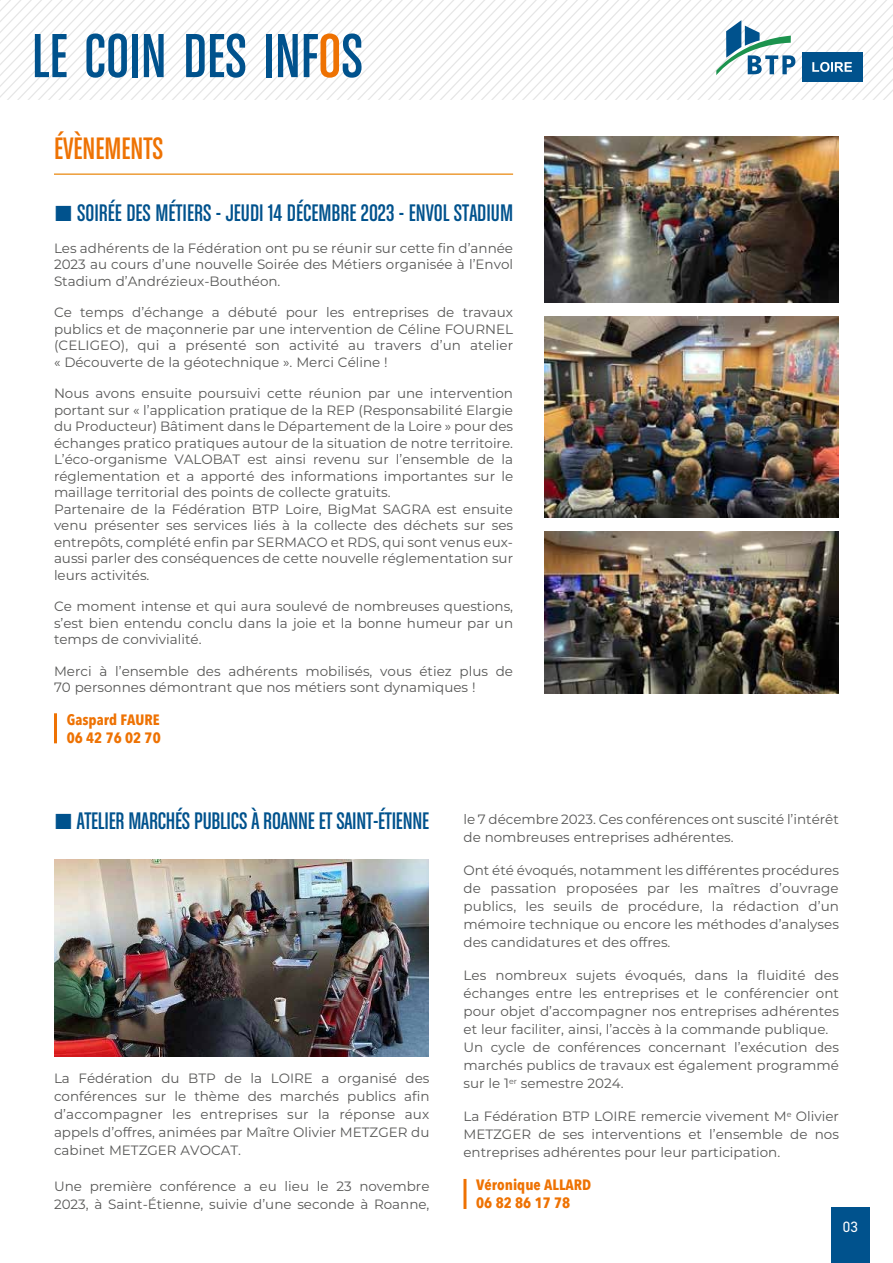
<style>
.page{position:relative;width:893px;height:1263px;background:#fff}
.page>*{position:absolute;margin:0;border:0;box-sizing:border-box;transform-origin:0 0}
.t1{font:66.15px "Chalet Comprime Cologne Eighty";color:#00528d}
.t2{font:33px "Chalet Comprime Cologne Eighty";color:#ee7203}
.t3{font:25.5px "Chalet Comprime Cologne Eighty";color:#00528d}
.t4{font:700 15px/18px "Avenir Next Condensed";color:#ee7203}
.t5{font:15px "DIN2014";color:#fff}
.t6{font:13.5px/16.5px "Montserrat";color:#575756;text-align:justify}
.s1{color:#ee7203}
</style>
<div class="page">
<svg style="left:0;top:0;width:893px;height:100px"></svg>
<div style="left:831px;top:1208px;width:39px;height:55px;background:#00528d"></div>
<hr style="left:54px;top:173px;width:459px;height:2px;background:#ed9c37">
<img style="left:544px;top:531px;width:295px;height:162px">
<img style="left:54px;top:859px;width:374px;height:197px">
<img style="left:544px;top:316px;width:295px;height:201px">
<img style="left:544px;top:136px;width:295px;height:166px">
<hr style="left:54px;top:713px;width:3px;height:30px;background:#ee7203">
<hr style="left:463px;top:1179px;width:3px;height:30px;background:#ee7203">
<h1 class="t1" style="left:32px;top:19px;width:333px">LE COIN DES INF<span class="s1">O</span>S</h1>
<h2 class="t2" style="left:54px;top:130px;width:111px">ÉVÈNEMENTS</h2>
<h3 class="t3" style="left:77px;top:199px;width:437px">SOIRÉE DES MÉTIERS - JEUDI 14 DÉCEMBRE 2023 - ENVOL STADIUM</h3>
<p class="t6" style="left:54px;top:239px;width:461px">Les adhérents de la Fédération ont pu se réunir sur cette fin d’année 2023 au cours d’une nouvelle Soirée des Métiers organisée à l’Envol Stadium d’Andrézieux-Bouthéon.</p>
<p class="t6" style="left:54px;top:304px;width:461px">Ce temps d’échange a débuté pour les entreprises de travaux publics et de maçonnerie par une intervention de Céline FOURNEL (CELIGEO), qui a présenté son activité au travers d’un atelier « Découverte de la géotechnique ». Merci Céline !</p>
<p class="t6" style="left:54px;top:385px;width:461px;text-align:left">Nous avons ensuite poursuivi cette réunion par une intervention portant sur « l’application pratique de la REP (Responsabilité Elargie du Producteur) Bâtiment dans le Département de la Loire » pour des échanges pratico pratiques autour de la situation de notre territoire.<br>L’éco-organisme VALOBAT est ainsi revenu sur l’ensemble de la réglementation et a apporté des informations importantes sur le maillage territorial des points de collecte gratuits.<br>Partenaire de la Fédération BTP Loire, BigMat SAGRA est ensuite venu présenter ses services liés à la collecte des déchets sur ses entrepôts, complété enfin par SERMACO et RDS, qui sont venus eux&shy;aussi parler des conséquences de cette nouvelle réglementation sur leurs activités.</p>
<p class="t6" style="left:54px;top:598px;width:461px">Ce moment intense et qui aura soulevé de nombreuses questions, s’est bien entendu conclu dans la joie et la bonne humeur par un temps de convivialité.</p>
<p class="t6" style="left:54px;top:662px;width:461px">Merci à l’ensemble des adhérents mobilisés, vous étiez plus de<br>70 personnes démontrant que nos métiers sont dynamiques !</p>
<p class="t4" style="left:67px;top:711px;width:95px">Gaspard FAURE<br>06 42 76 02 70</p>
<h3 class="t3" style="left:77px;top:807px;width:354px">ATELIER MARCHÉS PUBLICS À ROANNE ET SAINT-ÉTIENNE</h3>
<p class="t6" style="left:54px;top:1068px;width:377px;line-height:18px">La Fédération du BTP de la LOIRE a organisé des conférences sur le thème des marchés publics afin d’accompagner les entreprises sur la réponse aux appels d’offres, animées par Maître Olivier METZGER du cabinet METZGER AVOCAT.</p>
<p class="t6" style="left:54px;top:1176px;width:377px;line-height:18px">Une première conférence a eu lieu le 23 novembre<br>2023, à Saint-Étienne, suivie d’une seconde à Roanne,</p>
<p class="t6" style="left:463px;top:810px;width:377px;line-height:18px">le 7 décembre 2023. Ces conférences ont suscité l’intérêt de nombreuses entreprises adhérentes.</p>
<p class="t6" style="left:463px;top:861px;width:377px;line-height:18px">Ont été évoqués, notamment les différentes procédures de passation proposées par les maîtres d’ouvrage publics, les seuils de procédure, la rédaction d’un mémoire technique ou encore les méthodes d’analyses des candidatures et des offres.</p>
<p class="t6" style="left:463px;top:966px;width:377px;line-height:18px;text-align:left">Les nombreux sujets évoqués, dans la fluidité des échanges entre les entreprises et le conférencier ont pour objet d’accompagner nos entreprises adhérentes et leur faciliter, ainsi, l’accès à la commande publique.<br>Un cycle de conférences concernant l’exécution des marchés publics de travaux est également programmé sur le 1<sup>er</sup> semestre 2024.</p>
<p class="t6" style="left:463px;top:1107px;width:377px;line-height:18px">La Fédération BTP LOIRE remercie vivement M<sup>e</sup> Olivier METZGER de ses interventions et l’ensemble de nos entreprises adhérentes pour leur participation.</p>
<p class="t4" style="left:476px;top:1176px;width:116px">Véronique ALLARD<br>06 82 86 17 78</p>
<p class="t5" style="left:843px;top:1217px;width:16px">03</p>
</div>
